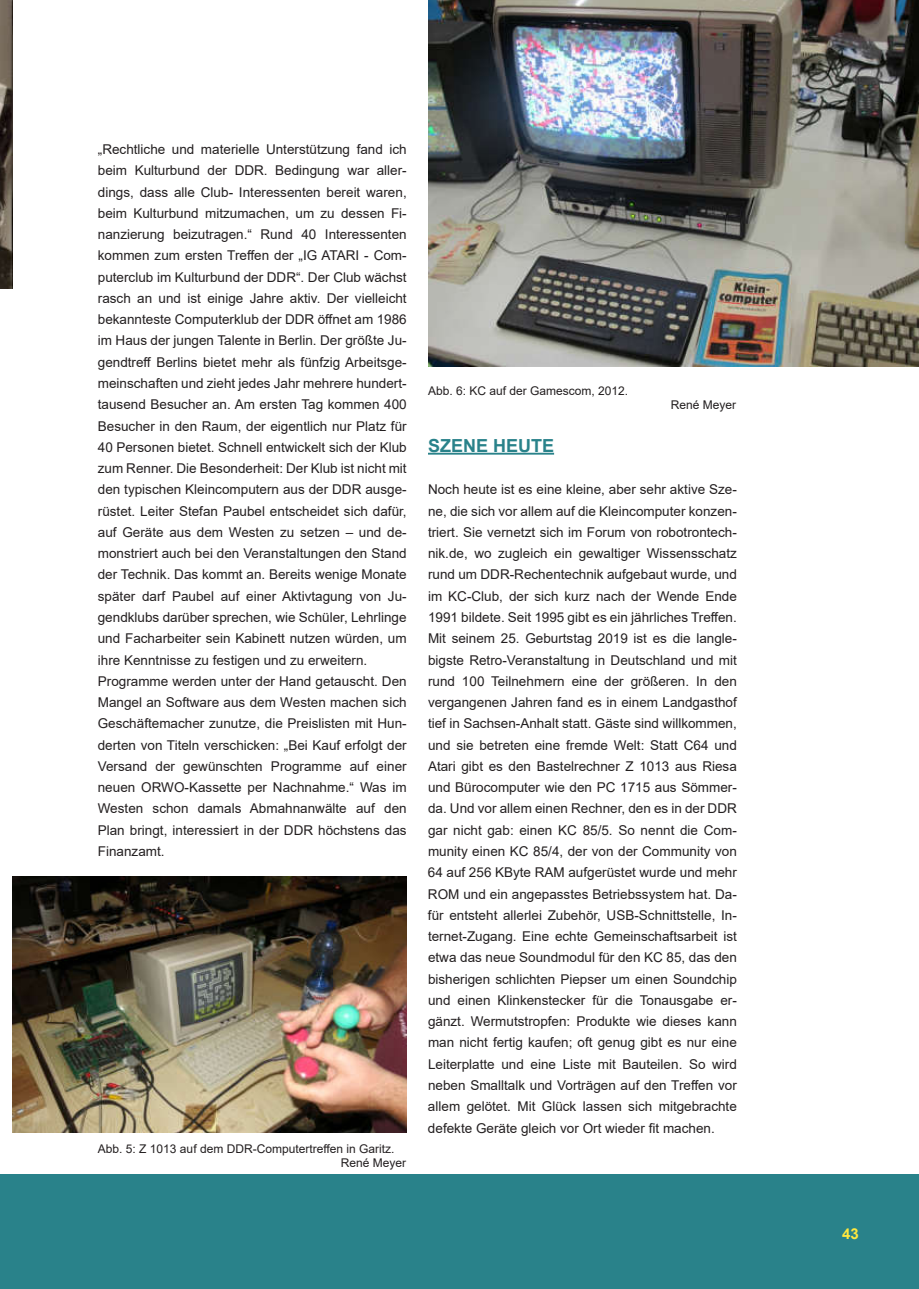
<style>
.page{position:relative;width:919px;height:1289px;background:#fff}
.page>*{position:absolute;margin:0;border:0;box-sizing:border-box;transform-origin:0 0}
.t1{font:700 18px "Arial";color:#29828a}
.t2{font:700 15px "Arial";color:#ffe83e}
.t3{font:13.5px/21.3px "Arial";color:#231f20}
.t4{font:12px/14.4px "Arial";color:#231f20}
</style>
<div class="page">
<div style="left:13px;top:1174px;width:905px;height:114px;background:#29828a"></div>
<div style="left:0;top:1174px;width:13px;height:114px;background:#29828a"></div>
<img style="left:0;top:0;width:13px;height:288px">
<img style="left:428px;top:0;width:490px;height:367px">
<img style="left:13px;top:876px;width:393px;height:256px">
<hr style="left:428px;top:453px;width:126px;height:1px;background:#29828a">
<p class="t3" style="left:98px;top:138px;width:310px">„Rechtliche und materielle Unterstützung fand ich beim Kulturbund der DDR. Bedingung war aller&shy;dings, dass alle Club- Interessenten bereit waren, beim Kulturbund mitzumachen, um zu dessen Fi&shy;nanzierung beizutragen.“ Rund 40 Interessenten kommen zum ersten Treffen der „IG ATARI - Com&shy;puterclub im Kulturbund der DDR“. Der Club wächst rasch an und ist einige Jahre aktiv. Der vielleicht bekannteste Computerklub der DDR öffnet am 1986 im Haus der jungen Talente in Berlin. Der größte Ju&shy;gendtreff Berlins bietet mehr als fünfzig Arbeitsge&shy;meinschaften und zieht jedes Jahr mehrere hundert&shy;tausend Besucher an. Am ersten Tag kommen 400<br>Besucher in den Raum, der eigentlich nur Platz für 40 Personen bietet. Schnell entwickelt sich der Klub zum Renner. Die Besonderheit: Der Klub ist nicht mit den typischen Kleincomputern aus der DDR ausge&shy;rüstet. Leiter Stefan Paubel entscheidet sich dafür, auf Geräte aus dem Westen zu setzen – und de&shy;monstriert auch bei den Veranstaltungen den Stand der Technik. Das kommt an. Bereits wenige Monate später darf Paubel auf einer Aktivtagung von Ju&shy;gendklubs darüber sprechen, wie Schüler, Lehrlinge und Facharbeiter sein Kabinett nutzen würden, um ihre Kenntnisse zu festigen und zu erweitern.<br>Programme werden unter der Hand getauscht. Den Mangel an Software aus dem Westen machen sich Geschäftemacher zunutze, die Preislisten mit Hun&shy;derten von Titeln verschicken: „Bei Kauf erfolgt der Versand der gewünschten Programme auf einer neuen ORWO-Kassette per Nachnahme.“ Was im Westen schon damals Abmahnanwälte auf den Plan bringt, interessiert in der DDR höchstens das Finanzamt.</p>
<p class="t4" style="left:340px;top:1141px;width:67px;text-indent:-243px">Abb. 5: Z 1013 auf dem DDR-Computertreffen in Garitz.<br>René Meyer</p>
<p class="t4" style="left:428px;top:383px;width:202px">Abb. 6: KC auf der Gamescom, 2012.</p>
<p class="t4" style="left:670px;top:397px;width:67px">René Meyer</p>
<h1 class="t1" style="left:428px;top:438px;width:128px">SZENE HEUTE</h1>
<p class="t3" style="left:428px;top:479px;width:310px;text-align:justify">Noch heute ist es eine kleine, aber sehr aktive Sze&shy;ne, die sich vor allem auf die Kleincomputer konzen&shy;triert. Sie vernetzt sich im Forum von robotrontech&shy;nik.de, wo zugleich ein gewaltiger Wissensschatz rund um DDR-Rechentechnik aufgebaut wurde, und im KC-Club, der sich kurz nach der Wende Ende 1991 bildete. Seit 1995 gibt es ein jährliches Treffen.<br>Mit seinem 25. Geburtstag 2019 ist es die langle&shy;bigste Retro-Veranstaltung in Deutschland und mit rund 100 Teilnehmern eine der größeren. In den vergangenen Jahren fand es in einem Landgasthof tief in Sachsen-Anhalt statt. Gäste sind willkommen, und sie betreten eine fremde Welt: Statt C64 und Atari gibt es den Bastelrechner Z 1013 aus Riesa und Bürocomputer wie den PC 1715 aus Sömmer&shy;da. Und vor allem einen Rechner, den es in der DDR gar nicht gab: einen KC 85/5. So nennt die Com&shy;munity einen KC 85/4, der von der Community von 64 auf 256 KByte RAM aufgerüstet wurde und mehr ROM und ein angepasstes Betriebssystem hat. Da&shy;für entsteht allerlei Zubehör, USB-Schnittstelle, In&shy;ternet-Zugang. Eine echte Gemeinschaftsarbeit ist etwa das neue Soundmodul für den KC 85, das den bisherigen schlichten Piepser um einen Soundchip und einen Klinkenstecker für die Tonausgabe er&shy;gänzt. Wermutstropfen: Produkte wie dieses kann man nicht fertig kaufen; oft genug gibt es nur eine Leiterplatte und eine Liste mit Bauteilen. So wird neben Smalltalk und Vorträgen auf den Treffen vor allem gelötet. Mit Glück lassen sich mitgebrachte defekte Geräte gleich vor Ort wieder fit machen.</p>
<p class="t2" style="left:842px;top:1227px;width:18px">43</p>
</div>
